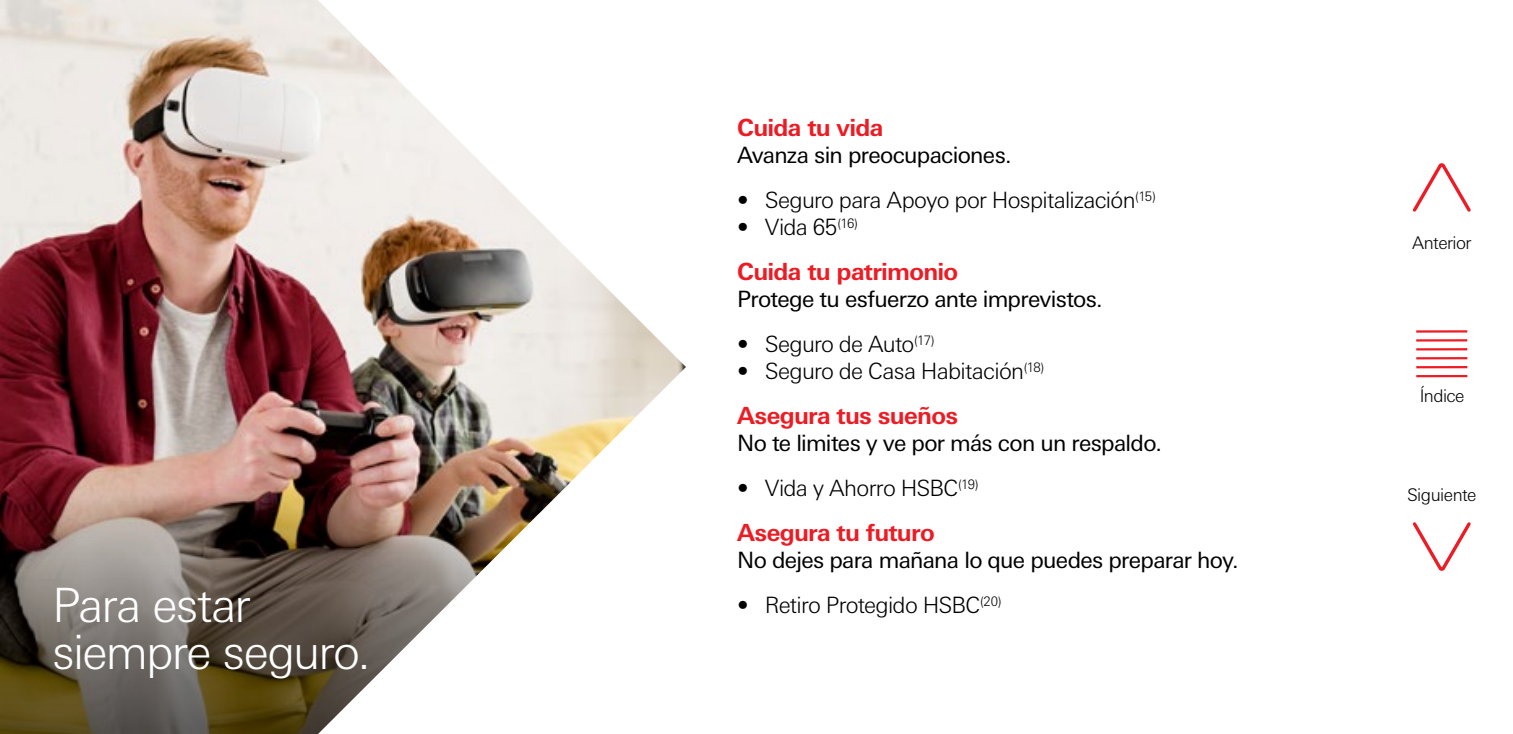
<style>
.page{position:relative;width:1513px;height:734px;background:#fff}
.page>*{position:absolute;margin:0;border:0;box-sizing:border-box;transform-origin:0 0}
.t1{font:300 47.25px/47.2px "Univers Nextfor HSBC";letter-spacing:-.035em;color:#fff}
.t2{font:700 23.62px "Univers Nextfor HSBC";letter-spacing:-.03em;color:#ed1c24}
.t3{font:300 22.5px "Univers Nextfor HSBC";letter-spacing:-.03em;color:#000}
.t4{font:22.5px "Univers Nextfor HSBC";letter-spacing:-.03em;color:#000}
.t5{font:300 17.55px "Univers Nextfor HSBC";letter-spacing:-.03em;color:#000}
</style>
<div class="page">
<img style="left:0;top:0;width:686px;height:487px">
<img style="left:0;top:487px;width:566px;height:246px">
<svg style="left:1413px;top:522px;width:58px;height:49px"></svg>
<svg style="left:1413px;top:163px;width:58px;height:49px"></svg>
<hr style="left:1415px;top:330px;width:52px;height:2px;background:#ed1c24">
<hr style="left:1415px;top:339px;width:52px;height:2px;background:#ed1c24">
<hr style="left:1416px;top:348px;width:51px;height:2px;background:#ed1c24">
<hr style="left:1416px;top:357px;width:51px;height:2px;background:#ed1c24">
<hr style="left:1416px;top:366px;width:51px;height:2px;background:#ed1c24">
<hr style="left:1416px;top:375px;width:51px;height:2px;background:#ed1c24">
<h1 class="t1" style="left:52px;top:578px;width:320px">Para estar siempre seguro.</h1>
<p class="t2" style="left:737px;top:111px;width:148px">Cuida tu vida</p>
<p class="t4" style="left:737px;top:139px;width:276px">Avanza sin preocupaciones.</p>
<p class="t3" style="left:737px;top:184px;width:420px">• Seguro para Apoyo por Hospitalización<sup>(15)</sup></p>
<p class="t3" style="left:737px;top:211px;width:122px">• Vida 65<sup>(16)</sup></p>
<p class="t2" style="left:737px;top:255px;width:223px">Cuida tu patrimonio</p>
<p class="t4" style="left:737px;top:283px;width:367px">Protege tu esfuerzo ante imprevistos.</p>
<p class="t3" style="left:737px;top:328px;width:199px">• Seguro de Auto<sup>(17)</sup></p>
<p class="t3" style="left:737px;top:355px;width:309px">• Seguro de Casa Habitación<sup>(18)</sup></p>
<p class="t2" style="left:737px;top:399px;width:223px">Asegura tus sueños</p>
<p class="t4" style="left:737px;top:427px;width:426px">No te limites y ve por más con un respaldo.</p>
<p class="t3" style="left:737px;top:472px;width:243px">• Vida y Ahorro HSBC<sup>(19)</sup></p>
<p class="t2" style="left:737px;top:516px;width:199px">Asegura tu futuro</p>
<p class="t4" style="left:737px;top:544px;width:503px">No dejes para mañana lo que puedes preparar hoy.</p>
<p class="t3" style="left:737px;top:589px;width:266px">• Retiro Protegido HSBC<sup>(20)</sup></p>
<p class="t5" style="left:1412px;top:230px;width:61px">Anterior</p>
<p class="t5" style="left:1419px;top:383px;width:46px">Índice</p>
<p class="t5" style="left:1406px;top:482px;width:71px">Siguiente</p>
</div>
